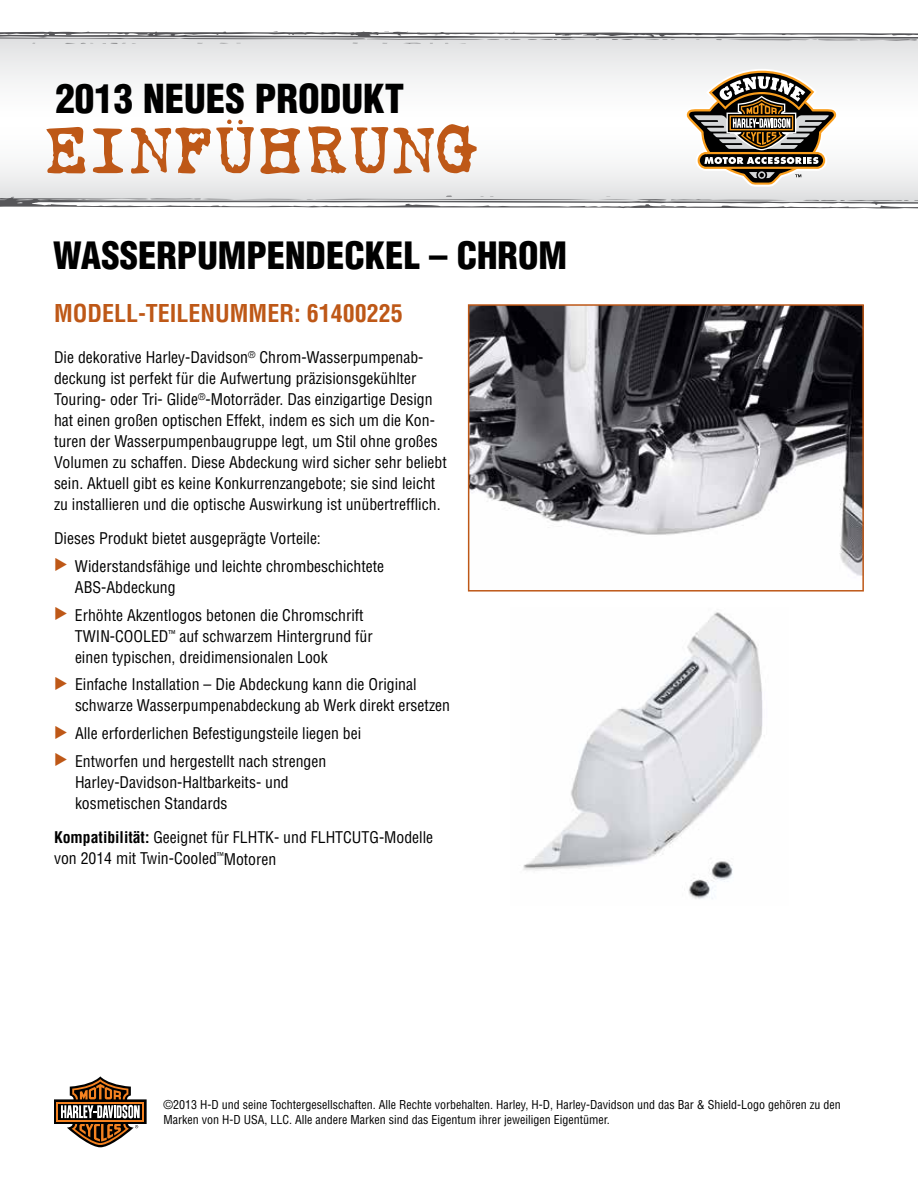
<style>
.page{position:relative;width:918px;height:1188px;background:#fff}
.page>*{position:absolute;margin:0;border:0;box-sizing:border-box;transform-origin:0 0}
.t1{font:66px "Love Letter Typewriter";color:#be5817}
.t2{font:900 condensed 39px "Helvetica LT Std";color:#000}
.t3{font:900 condensed 36.75px "Helvetica LT Std";color:#000}
.t4{font:700 condensed 24px "Helvetica LT Std";color:#be5817}
.t5{font:condensed 15.75px/21px "Helvetica LT Std";color:#000}
.t6{font:condensed 12px/15px "Helvetica LT Std";color:#000}
.s1{font-family:"Awbrush Plain"}
.s2{color:#be5817}
.s3{font-weight:700}
</style>
<div class="page">
<svg style="left:0;top:31px;width:918px;height:178px"></svg>
<svg style="left:54px;top:1076px;width:93px;height:71px"></svg>
<img style="left:471px;top:307px;width:390px;height:269px">
<div style="left:468px;top:304px;width:396px;height:288px;border:2px solid #be5817"></div>
<img style="left:523px;top:612px;width:240px;height:287px">
<h2 class="t2" style="left:55px;top:74px;width:350px">2013 NEUES PRODUKT</h2>
<h1 class="t1" style="left:45px;top:121px;width:434px">EINFU<span class="s1">¨</span> HRUNG</h1>
<h3 class="t3" style="left:53px;top:233px;width:68px">WASSER</h3>
<h3 class="t3" style="left:177px;top:233px;width:392px">PUMPENDECKEL – CHROM</h3>
<h3 class="t4" style="left:54px;top:298px;width:350px">MODELL-TEILENUMMER: 61400225</h3>
<p class="t5" style="left:54px;top:346px;width:394px">Die dekorative Harley-Davidson<sup>®</sup> Chrom-Wasserpumpenab&shy;deckung ist perfekt für die Aufwertung präzisionsgekühlter Touring- oder Tri- Glide<sup>®</sup>-Motorräder. Das einzigartige Design hat einen großen optischen Effekt, indem es sich um die Kon&shy;turen der Wasserpumpenbaugruppe legt, um Stil ohne großes Volumen zu schaffen. Diese Abdeckung wird sicher sehr beliebt sein. Aktuell gibt es keine Konkurrenzangebote; sie sind leicht zu installieren und die optische Auswirkung ist unübertrefflich.</p>
<p class="t5" style="left:54px;top:528px;width:268px">Dieses Produkt bietet ausgeprägte Vorteile:</p>
<p class="t5" style="left:75px;top:556px;width:311px;text-indent:-21px"><span class="s2">◆</span> Widerstandsfähige und leichte chrombeschichtete<br>ABS-Abdeckung</p>
<p class="t5" style="left:75px;top:604px;width:299px;text-indent:-21px"><span class="s2">◆</span> Erhöhte Akzentlogos betonen die Chromschrift<br>TWIN-COOLED<sup>™</sup> auf schwarzem Hintergrund für einen typischen, dreidimensionalen Look</p>
<p class="t5" style="left:75px;top:674px;width:376px;text-indent:-21px"><span class="s2">◆</span> Einfache Installation – Die Abdeckung kann die Original schwarze Wasserpumpenabdeckung ab Werk direkt ersetzen</p>
<p class="t5" style="left:54px;top:723px;width:309px"><span class="s2">◆</span> Alle erforderlichen Befestigungsteile liegen bei</p>
<p class="t5" style="left:75px;top:751px;width:253px;text-indent:-21px"><span class="s2">◆</span> Entworfen und hergestellt nach strengen<br>Harley-Davidson-Haltbarkeits- und kosmetischen Standards</p>
<p class="t5" style="left:54px;top:827px;width:381px"><span class="s3">KOMPATIBILITÄT:</span> Geeignet für FLHTK- und FLHTCUTG-Modelle von 2014 mit Twin-Cooled<sup>™</sup>Motoren</p>
<p class="t6" style="left:164px;top:1097px;width:679px">©2013 H-D und seine Tochtergesellschaften. Alle Rechte vorbehalten. Harley, H-D, Harley-Davidson und das Bar &amp; Shield-Logo gehören zu den<br>Marken von H-D USA, LLC. Alle andere Marken sind das Eigentum ihrer jeweiligen Eigentümer.</p>
</div>
